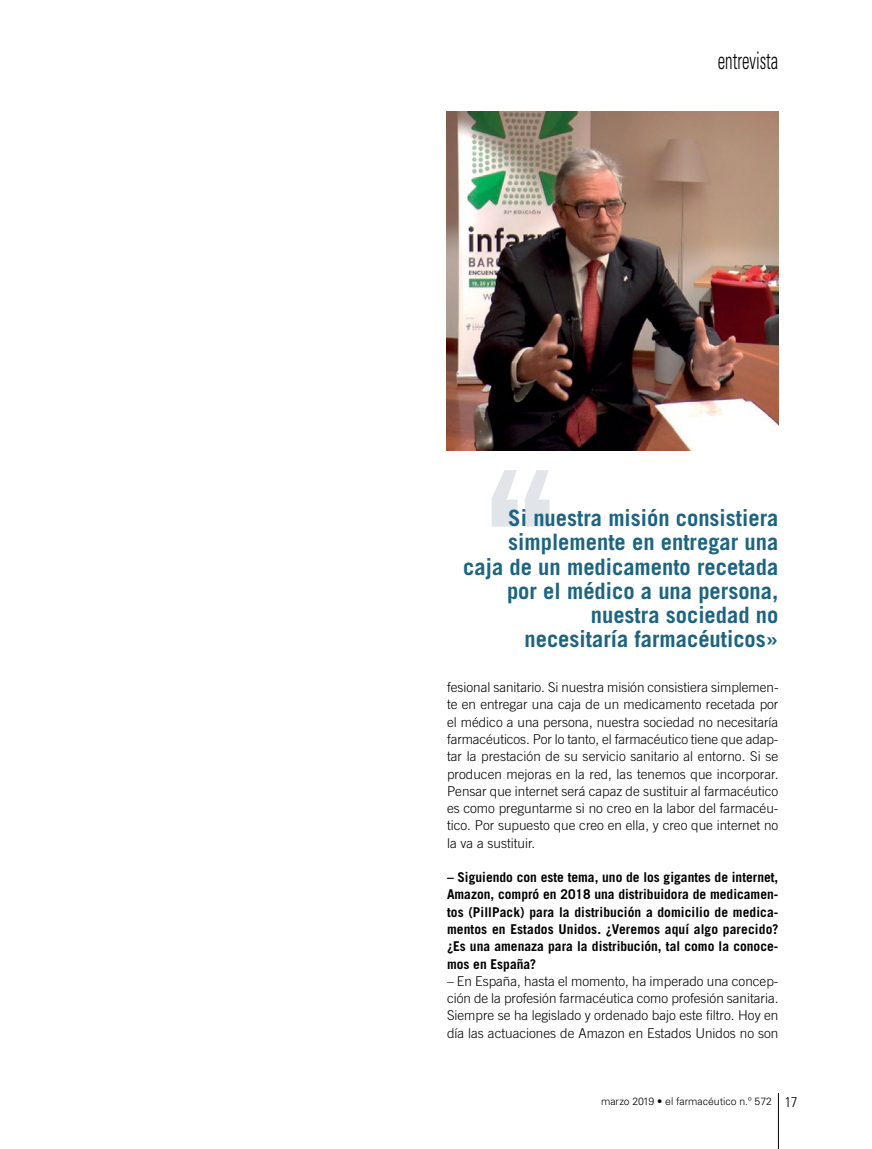
<style>
.page{position:relative;width:872px;height:1149px;background:#fff}
.page>*{position:absolute;margin:0;border:0;box-sizing:border-box;transform-origin:0 0}
.t1{font:300 condensed 24px "Univers LT Std";color:#000;scale:.7 1}
.t2{font:700 22.5px/24px "Trade Gothic LT Std";color:#1d6481;text-align:right}
.t3{font:300 13.5px/17.2px "Trade Gothic LT Std";color:#000;text-align:justify}
.t4{font:700 13.5px/17.2px "Trade Gothic LT Std";color:#000;text-align:justify}
.t5{font:300 10.5px "Univers LT Std";color:#000}
.s1{font-stretch:condensed;font-size:14.25px}
</style>
<div class="page">
<hr style="left:778px;top:1092px;width:1px;height:56px;background:#000">
<svg style="left:525px;top:470px;width:24px;height:56px"></svg>
<svg style="left:491px;top:470px;width:26px;height:56px"></svg>
<img style="left:446px;top:112px;width:332px;height:338px">
<h1 class="t1" style="left:717px;top:46px;width:88px">entrevista</h1>
<h2 class="t2" style="left:463px;top:506px;width:317px">Si nuestra misión consistiera simplemente en entregar una caja de un medicamento recetada por el médico a una persona, nuestra sociedad no<br>necesitaría farmacéuticos»</h2>
<p class="t3" style="left:447px;top:678px;width:333px">fesional sanitario. Si nuestra misión consistiera simplemen&shy;te en entregar una caja de un medicamento recetada por el médico a una persona, nuestra sociedad no necesitaría farmacéuticos. Por lo tanto, el farmacéutico tiene que adap&shy;tar la prestación de su servicio sanitario al entorno. Si se producen mejoras en la red, las tenemos que incorporar.<br>Pensar que internet será capaz de sustituir al farmacéutico es como preguntarme si no creo en la labor del farmacéu&shy;tico. Por supuesto que creo en ella, y creo que internet no la va a sustituir.</p>
<p class="t4" style="left:447px;top:868px;width:333px">– Siguiendo con este tema, uno de los gigantes de internet, Amazon, compró en 2018 una distribuidora de medicamen&shy;tos (PillPack) para la distribución a domicilio de medica&shy;mentos en Estados Unidos. ¿Veremos aquí algo parecido? ¿Es una amenaza para la distribución, tal como la conoce&shy;mos en España?</p>
<p class="t3" style="left:447px;top:971px;width:333px">– En España, hasta el momento, ha imperado una concep&shy;ción de la profesión farmacéutica como profesión sanitaria.<br>Siempre se ha legislado y ordenado bajo este filtro. Hoy en día las actuaciones de Amazon en Estados Unidos no son</p>
<p class="t5" style="left:601px;top:1094px;width:198px">marzo 2019 • el farmacéutico n.º 572 <span class="s1">17</span></p>
</div>
